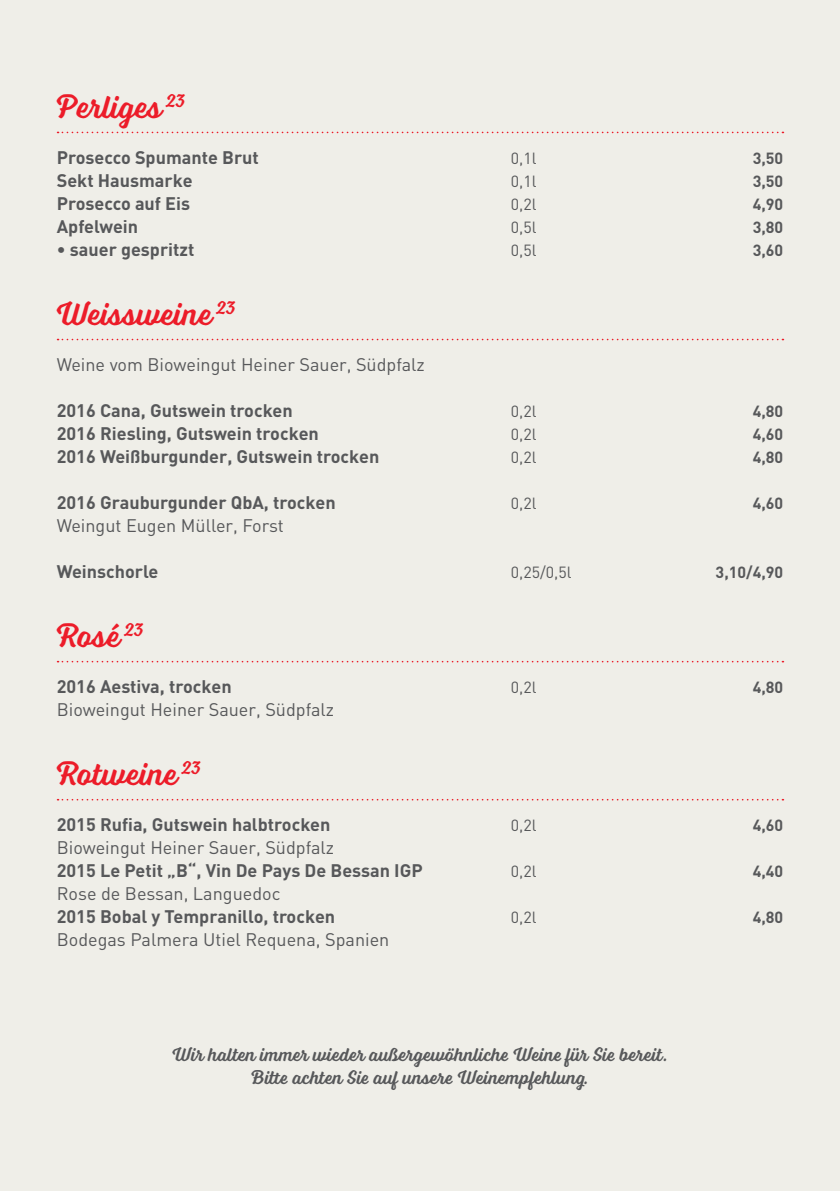
<style>
.page{position:relative;width:840px;height:1191px;background:#fff}
.page>*{position:absolute;margin:0;border:0;box-sizing:border-box;transform-origin:0 0}
.t1{font:34px "Voltage";color:#ec1c29}
.t2{font:20px/23px "Voltage";color:#57585a;text-align:center}
.t3{font:700 18px "DIN";color:#57585a}
.t4{font:18px "DIN";color:#57585a}
.t5{font:16px "DIN";color:#57585a}
.t6{font:700 16px "DIN";color:#57585a}
</style>
<div class="page">
<div style="left:0;top:0;width:839px;height:1191px;background:#efeee8"></div>
<svg style="left:57px;top:132px;width:726px;height:1px"></svg>
<svg style="left:57px;top:339px;width:726px;height:1px"></svg>
<svg style="left:57px;top:661px;width:726px;height:1px"></svg>
<svg style="left:57px;top:799px;width:726px;height:1px"></svg>
<h1 class="t1" style="left:57px;top:86px;width:130px">Perliges <sup>23</sup></h1>
<p class="t3" style="left:57px;top:146px;width:203px">Prosecco Spumante Brut</p>
<p class="t5" style="left:510px;top:148px;width:27px">0,1l</p>
<p class="t6" style="left:752px;top:148px;width:32px">3,50</p>
<p class="t3" style="left:57px;top:169px;width:137px">Sekt Hausmarke</p>
<p class="t5" style="left:510px;top:171px;width:27px">0,1l</p>
<p class="t6" style="left:752px;top:171px;width:32px">3,50</p>
<p class="t3" style="left:57px;top:192px;width:135px">Prosecco auf Eis</p>
<p class="t5" style="left:510px;top:194px;width:27px">0,2l</p>
<p class="t6" style="left:752px;top:194px;width:32px">4,90</p>
<p class="t3" style="left:57px;top:215px;width:83px">Apfelwein</p>
<p class="t5" style="left:510px;top:217px;width:27px">0,5l</p>
<p class="t6" style="left:752px;top:217px;width:32px">3,80</p>
<p class="t3" style="left:57px;top:238px;width:139px">• sauer gespritzt</p>
<p class="t5" style="left:510px;top:240px;width:27px">0,5l</p>
<p class="t6" style="left:752px;top:240px;width:32px">3,60</p>
<h1 class="t1" style="left:57px;top:293px;width:180px">Weissweine <sup>23</sup></h1>
<p class="t4" style="left:57px;top:353px;width:369px">Weine vom Bioweingut Heiner Sauer, Südpfalz</p>
<p class="t3" style="left:57px;top:399px;width:237px">2016 Cana, Gutswein trocken</p>
<p class="t5" style="left:510px;top:401px;width:27px">0,2l</p>
<p class="t6" style="left:752px;top:401px;width:32px">4,80</p>
<p class="t3" style="left:57px;top:422px;width:263px">2016 Riesling, Gutswein trocken</p>
<p class="t5" style="left:510px;top:424px;width:27px">0,2l</p>
<p class="t6" style="left:752px;top:424px;width:32px">4,60</p>
<p class="t3" style="left:57px;top:445px;width:324px">2016 Weißburgunder, Gutswein trocken</p>
<p class="t5" style="left:510px;top:447px;width:27px">0,2l</p>
<p class="t6" style="left:752px;top:447px;width:32px">4,80</p>
<p class="t3" style="left:57px;top:491px;width:280px">2016 Grauburgunder QbA, trocken</p>
<p class="t5" style="left:510px;top:493px;width:27px">0,2l</p>
<p class="t6" style="left:752px;top:493px;width:32px">4,60</p>
<p class="t4" style="left:57px;top:514px;width:228px">Weingut Eugen Müller, Forst</p>
<p class="t3" style="left:57px;top:560px;width:103px">Weinschorle</p>
<p class="t5" style="left:510px;top:562px;width:62px">0,25/0,5l</p>
<p class="t6" style="left:715px;top:562px;width:69px">3,10/4,90</p>
<h1 class="t1" style="left:57px;top:615px;width:88px">Rosé <sup>23</sup></h1>
<p class="t3" style="left:57px;top:675px;width:176px">2016 Aestiva, trocken</p>
<p class="t5" style="left:510px;top:677px;width:27px">0,2l</p>
<p class="t6" style="left:752px;top:677px;width:32px">4,80</p>
<p class="t4" style="left:57px;top:698px;width:279px">Bioweingut Heiner Sauer, Südpfalz</p>
<h1 class="t1" style="left:57px;top:753px;width:145px">Rotweine <sup>23</sup></h1>
<p class="t3" style="left:57px;top:813px;width:275px">2015 Rufia, Gutswein halbtrocken</p>
<p class="t5" style="left:510px;top:815px;width:27px">0,2l</p>
<p class="t6" style="left:752px;top:815px;width:32px">4,60</p>
<p class="t4" style="left:57px;top:836px;width:279px">Bioweingut Heiner Sauer, Südpfalz</p>
<p class="t3" style="left:57px;top:859px;width:367px">2015 Le Petit „B“, Vin De Pays De Bessan IGP</p>
<p class="t5" style="left:510px;top:861px;width:27px">0,2l</p>
<p class="t6" style="left:752px;top:861px;width:32px">4,40</p>
<p class="t4" style="left:57px;top:882px;width:225px">Rose de Bessan, Languedoc</p>
<p class="t3" style="left:57px;top:905px;width:280px">2015 Bobal y Tempranillo, trocken</p>
<p class="t5" style="left:510px;top:907px;width:27px">0,2l</p>
<p class="t6" style="left:752px;top:907px;width:32px">4,80</p>
<p class="t4" style="left:57px;top:928px;width:334px">Bodegas Palmera Utiel Requena, Spanien</p>
<p class="t2" style="left:172px;top:1043px;width:496px">Wir halten immer wieder außergewöhnliche Weine für Sie bereit.<br>Bitte achten Sie auf unsere Weinempfehlung.</p>
</div>
